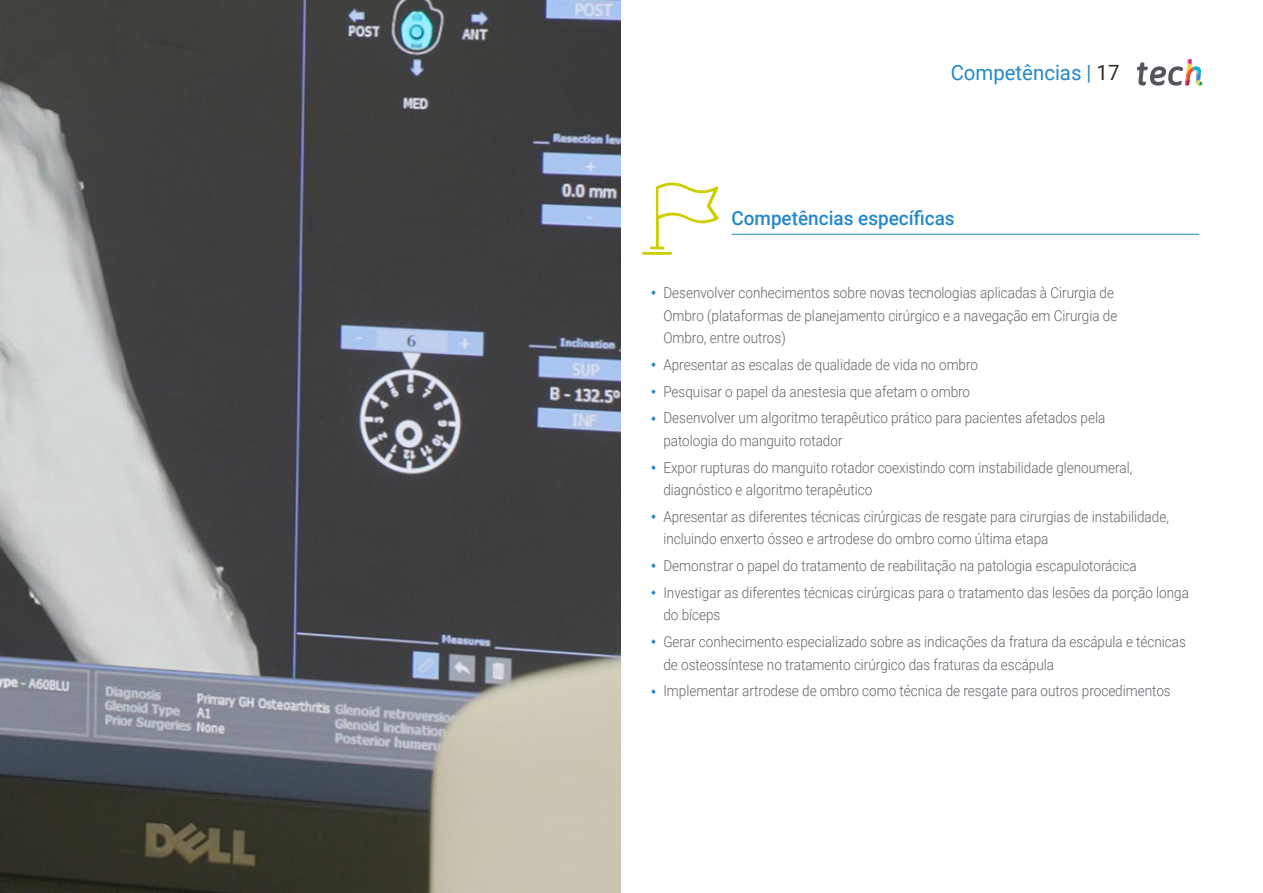
<style>
.page{position:relative;width:1263px;height:893px;background:#fff}
.page>*{position:absolute;margin:0;border:0;box-sizing:border-box;transform-origin:0 0}
.t1{font:21px "Roboto";color:#2488c9}
.t2{font:500 19.5px "Roboto";color:#2488c9}
.t3{font:300 15px/26.7px "Roboto";color:#61646a;scale:.9 1}
.s1{color:#312e20}
</style>
<div class="page">
<img style="left:0;top:0;width:621px;height:893px">
<hr style="left:731px;top:234px;width:468px;height:1px;background:#2488c9">
<hr style="left:642px;top:252px;width:30px;height:3px;background:#cdce00">
<svg style="left:650px;top:182px;width:69px;height:67px"></svg>
<svg style="left:1137px;top:59px;width:65px;height:27px"></svg>
<h1 class="t1" style="left:951px;top:57px;width:170px">Competências | <span class="s1">17</span></h1>
<h2 class="t2" style="left:731px;top:205px;width:225px">Competências específicas</h2>
<p class="t3" style="left:663px;top:281px;width:506px;line-height:22.5px">Desenvolver conhecimentos sobre novas tecnologias aplicadas à Cirurgia de<br>Ombro (plataformas de planejamento cirúrgico e a navegação em Cirurgia de<br>Ombro, entre outros)</p>
<p class="t3" style="left:663px;top:351px;width:493px">Apresentar as escalas de qualidade de vida no ombro<br>Pesquisar o papel da anestesia que afetam o ombro<br>Desenvolver um algoritmo terapêutico prático para pacientes afetados pela</p>
<p class="t3" style="left:663px;top:427px;width:523px">patologia do manguito rotador<br>Expor rupturas do manguito rotador coexistindo com instabilidade glenoumeral,</p>
<p class="t3" style="left:663px;top:476px;width:563px">diagnóstico e algoritmo terapêutico<br>Apresentar as diferentes técnicas cirúrgicas de resgate para cirurgias de instabilidade,</p>
<p class="t3" style="left:663px;top:525px;width:585px">incluindo enxerto ósseo e artrodese do ombro como última etapa<br>Demonstrar o papel do tratamento de reabilitação na patologia escapulotorácica<br>Investigar as diferentes técnicas cirúrgicas para o tratamento das lesões da porção longa</p>
<p class="t3" style="left:663px;top:601px;width:582px">do bíceps<br>Gerar conhecimento especializado sobre as indicações da fratura da escápula e técnicas</p>
<p class="t3" style="left:663px;top:650px;width:565px">de osteossíntese no tratamento cirúrgico das fraturas da escápula<br>Implementar artrodese de ombro como técnica de resgate para outros procedimentos</p>
</div>
